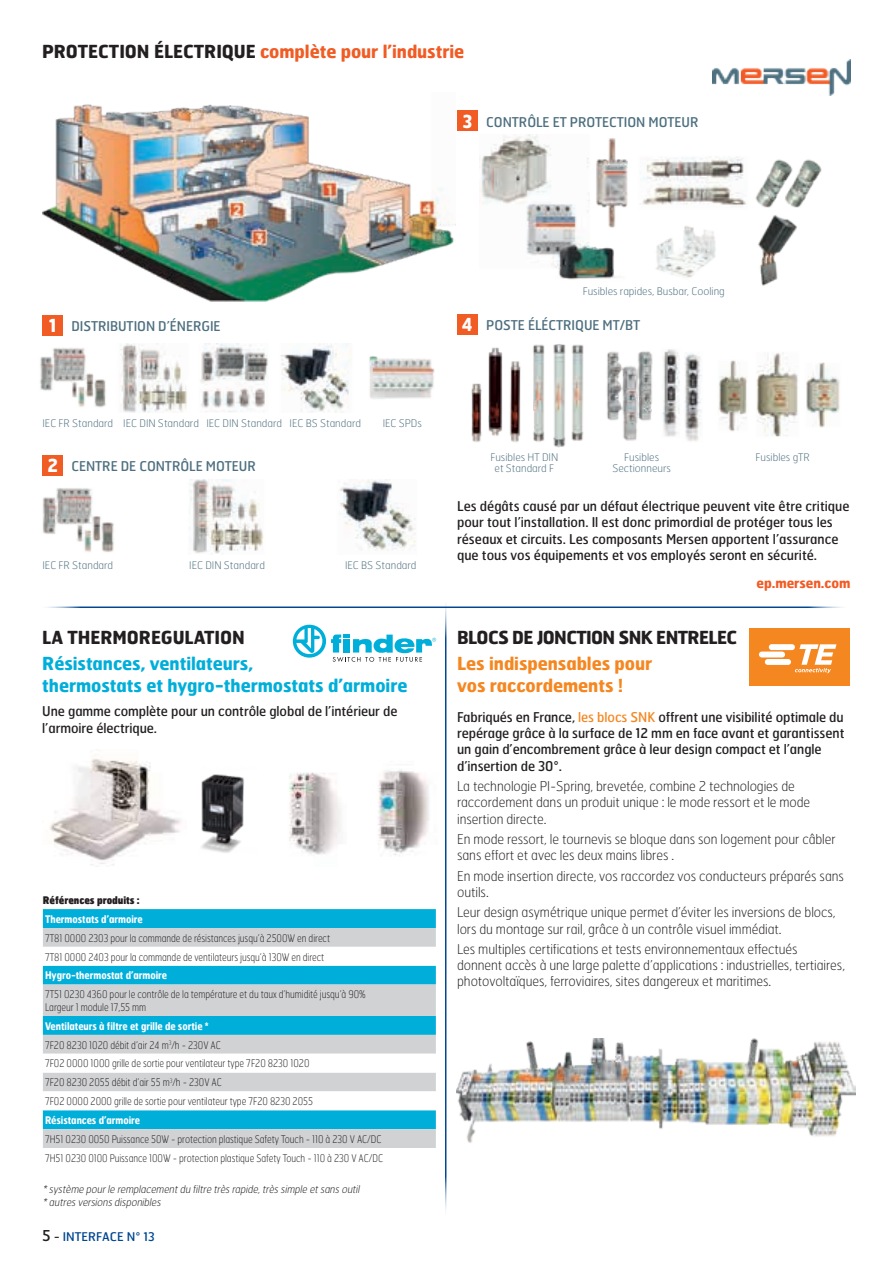
<style>
.page{position:relative;width:893px;height:1263px;background:#fff}
.page>*{position:absolute;margin:0;border:0;box-sizing:border-box;transform-origin:0 0}
.t1{font:700 18px/21.6px "Hermes";letter-spacing:-.005em;color:#00aeda;scale:.95 1}
.t2{font:700 18px "Hermes";letter-spacing:-.005em;color:#f15b24;scale:.95 1}
.t3{font:700 18px/21.6px "Hermes";letter-spacing:-.005em;color:#f58721;scale:.95 1}
.t4{font:700 18px "Hermes";letter-spacing:-.04em;color:#231f20;scale:.95 1}
.t5{font:700 18px "Hermes";letter-spacing:-.005em;color:#231f20;scale:.95 1}
.t6{font:100 13.5px/16.2px "Hermes";letter-spacing:-.005em;color:#231f20;scale:.95 1}
.t7{font:13.5px/16.2px "Hermes";letter-spacing:-.005em;color:#231f20;scale:.95 1}
.t8{font:13.5px "Hermes";letter-spacing:-.005em;color:#4d6f7f;scale:.95 1}
.t9{font:700 13.5px "Hermes";letter-spacing:-.005em;color:#f15b24;scale:.95 1}
.t10{font:12px "Hermes";color:#014790}
.t11{font:100 10.5px/18.9px "Hermes";letter-spacing:-.005em;color:#231f20;scale:.85 1}
.t12{font:100 10.5px/10.5px "Hermes";color:#4d6f7f;text-align:center}
.t13{font:italic 100 10.5px/13.2px "Hermes";color:#231f20;scale:.95 1}
.t14{font:700 10.5px "Hermes";letter-spacing:-.005em;color:#fff;scale:.85 1}
.t15{font:900 10.5px "Hermes";letter-spacing:-.005em;color:#231f20;scale:.85 1}
.s1{color:#231f20}
.s2{font-weight:700;font-size:18px;color:#fff}
.s3{font-weight:700;color:#fff}
.s4{font-size:15px;color:#231f20}
.s5{color:#f58721}
</style>
<div class="page">
<hr style="left:445px;top:596px;width:1px;height:622px;background:#014790">
<hr style="left:38px;top:606px;width:812px;height:2px;background:#014790">
<img style="left:713px;top:60px;width:137px;height:36px">
<img style="left:43px;top:104px;width:412px;height:198px">
<img style="left:40px;top:343px;width:395px;height:69px">
<img style="left:42px;top:479px;width:374px;height:75px">
<img style="left:480px;top:134px;width:342px;height:152px">
<img style="left:471px;top:344px;width:369px;height:104px">
<div style="left:43px;top:315px;width:20px;height:20px;background:#f15b24"></div>
<div style="left:43px;top:455px;width:20px;height:21px;background:#f15b24"></div>
<div style="left:457px;top:111px;width:21px;height:20px;background:#f15b24"></div>
<div style="left:457px;top:314px;width:20px;height:21px;background:#f15b24"></div>
<div style="left:749px;top:628px;width:100px;height:57px;background:#f58721"></div>
<svg style="left:759px;top:644px;width:77px;height:29px"></svg>
<img style="left:457px;top:1038px;width:399px;height:105px">
<svg style="left:293px;top:625px;width:143px;height:37px"></svg>
<div style="left:43px;top:909px;width:393px;height:19px;background:#00aeda"></div>
<div style="left:43px;top:928px;width:393px;height:19px;background:#d1d2d4"></div>
<svg style="left:43px;top:965px;width:393px;height:183px;fill:#d1d2da"></svg>
<img style="left:49px;top:758px;width:195px;height:107px">
<img style="left:289px;top:772px;width:51px;height:83px">
<img style="left:378px;top:770px;width:51px;height:86px">
<h1 class="t2" style="left:42px;top:39px;width:446px"><span class="s1">PROTECTION ÉLECTRIQUE</span> complète pour l’industrie</h1>
<p class="t8" style="left:463px;top:113px;width:250px"><span class="s2">3</span> CONTRÔLE ET PROTECTION MOTEUR</p>
<p class="t8" style="left:49px;top:317px;width:182px"><span class="s2">1</span> DISTRIBUTION D’ÉNERGIE</p>
<p class="t12" style="left:43px;top:418px;width:72px">IEC FR Standard</p>
<p class="t12" style="left:123px;top:418px;width:77px">IEC DIN Standard</p>
<p class="t12" style="left:206px;top:418px;width:156px">IEC DIN Standard IEC BS Standard</p>
<p class="t12" style="left:383px;top:418px;width:41px">IEC SPDs</p>
<p class="t8" style="left:47px;top:458px;width:221px"><span class="s2">2</span> CENTRE DE CONTRÔLE MOTEUR</p>
<p class="t12" style="left:43px;top:560px;width:72px">IEC FR Standard</p>
<p class="t12" style="left:189px;top:560px;width:77px">IEC DIN Standard</p>
<p class="t12" style="left:345px;top:560px;width:73px">IEC BS Standard</p>
<h1 class="t5" style="left:42px;top:626px;width:215px">LA THERMOREGULATION</h1>
<h1 class="t1" style="left:42px;top:652px;width:386px">Résistances, ventilateurs,<br>thermostats et hygro-thermostats d’armoire</h1>
<p class="t7" style="left:42px;top:703px;width:375px">Une gamme complète pour un contrôle global de l’intérieur de l’armoire électrique.</p>
<p class="t15" style="left:43px;top:893px;width:116px">Références produits :</p>
<p class="t14" style="left:45px;top:912px;width:116px">Thermostats d’armoire</p>
<p class="t11" style="left:45px;top:928px;width:337px">7T81 0000 2303 pour la commande de résistances jusqu’à 2500W en direct<br>7T81 0000 2403 pour la commande de ventilateurs jusqu’à 130W en direct</p>
<p class="t14" style="left:45px;top:969px;width:145px">Hygro-thermostat d’armoire</p>
<p class="t11" style="left:45px;top:988px;width:379px;line-height:12.6px">7T51 0230 4360 pour le contrôle de la température et du taux d’humidité jusqu’à 90%<br>Largeur 1 module 17,55 mm</p>
<p class="t11" style="left:45px;top:1016px;width:317px"><span class="s3">Ventilateurs à filtre et grille de sortie *<br></span>7F20 8230 1020 débit d’air 24 m<sup>3</sup>/h - 230V AC<br>7F02 0000 1000 grille de sortie pour ventilateur type 7F20 8230 1020<br>7F20 8230 2055 débit d’air 55 m<sup>3</sup>/h - 230V AC<br>7F02 0000 2000 grille de sortie pour ventilateur type 7F20 8230 2055</p>
<p class="t14" style="left:45px;top:1113px;width:113px">Résistances d’armoire</p>
<p class="t11" style="left:45px;top:1129px;width:399px">7H51 0230 0050 Puissance 50W - protection plastique Safety Touch - 110 à 230 V AC/DC<br>7H51 0230 0100 Puissance 100W - protection plastique Safety Touch - 110 à 230 V AC/DC</p>
<p class="t13" style="left:43px;top:1182px;width:337px">*système pourle remplacementdu filtre trèsrapide,trèssimple etsansoutil *autresversionsdisponibles</p>
<p class="t10" style="left:42px;top:1229px;width:114px"><span class="s4">5</span> <span class="s1">-</span> INTERFACE N° 13</p>
<p class="t12" style="left:583px;top:286px;width:144px">Fusibles rapides, Busbar, Cooling</p>
<p class="t8" style="left:462px;top:316px;width:189px"><span class="s2">4</span> POSTE ÉLÉCTRIQUE MT/BT</p>
<p class="t12" style="left:490px;top:452px;width:69px">Fusibles HT DIN et Standard F</p>
<p class="t12" style="left:612px;top:452px;width:60px">Fusibles<br>Sectionneurs</p>
<p class="t12" style="left:755px;top:452px;width:56px">Fusibles gTR</p>
<p class="t7" style="left:457px;top:498px;width:415px">Les dégâts causé par un défaut électrique peuvent vite être critique pour tout l’installation. Il est donc primordial de protéger tous les réseaux et circuits. Les composants Mersen apportent l’assurance que tous vos équipements et vos employés seront en sécurité.</p>
<h1 class="t4" style="left:457px;top:626px;width:296px">BLOCS DE JONCTION SNK ENTRELEC</h1>
<h1 class="t3" style="left:457px;top:652px;width:207px">Les indispensables pour vos raccordements !</h1>
<p class="t9" style="left:756px;top:574px;width:100px">ep.mersen.com</p>
<p class="t7" style="left:457px;top:709px;width:409px">Fabriqués en France, <span class="s5">les blocs SNK</span> offrent une visibilité optimale du repérage grâce à la surface de 12 mm en face avant et garantissent un gain d’encombrement grâce à leur design compact et l’angle d’insertion de 30°.</p>
<p class="t6" style="left:457px;top:778px;width:373px">La technologie PI-Spring, brevetée, combine 2 technologies de raccordement dans un produit unique : le mode ressort et le mode insertion directe.</p>
<p class="t6" style="left:457px;top:831px;width:400px">En mode ressort, le tournevis se bloque dans son logement pour câbler sans effort et avec les deux mains libres .</p>
<p class="t6" style="left:457px;top:867px;width:409px">En mode insertion directe, vos raccordez vos conducteurs préparés sans outils.</p>
<p class="t6" style="left:457px;top:904px;width:400px">Leur design asymétrique unique permet d’éviter les inversions de blocs, lors du montage sur rail, grâce à un contrôle visuel immédiat.</p>
<p class="t6" style="left:457px;top:940px;width:410px">Les multiples certifications et tests environnementaux effectués donnent accès à une large palette d’applications : industrielles, tertiaires, photovoltaïques, ferroviaires, sites dangereux et maritimes.</p>
</div>
